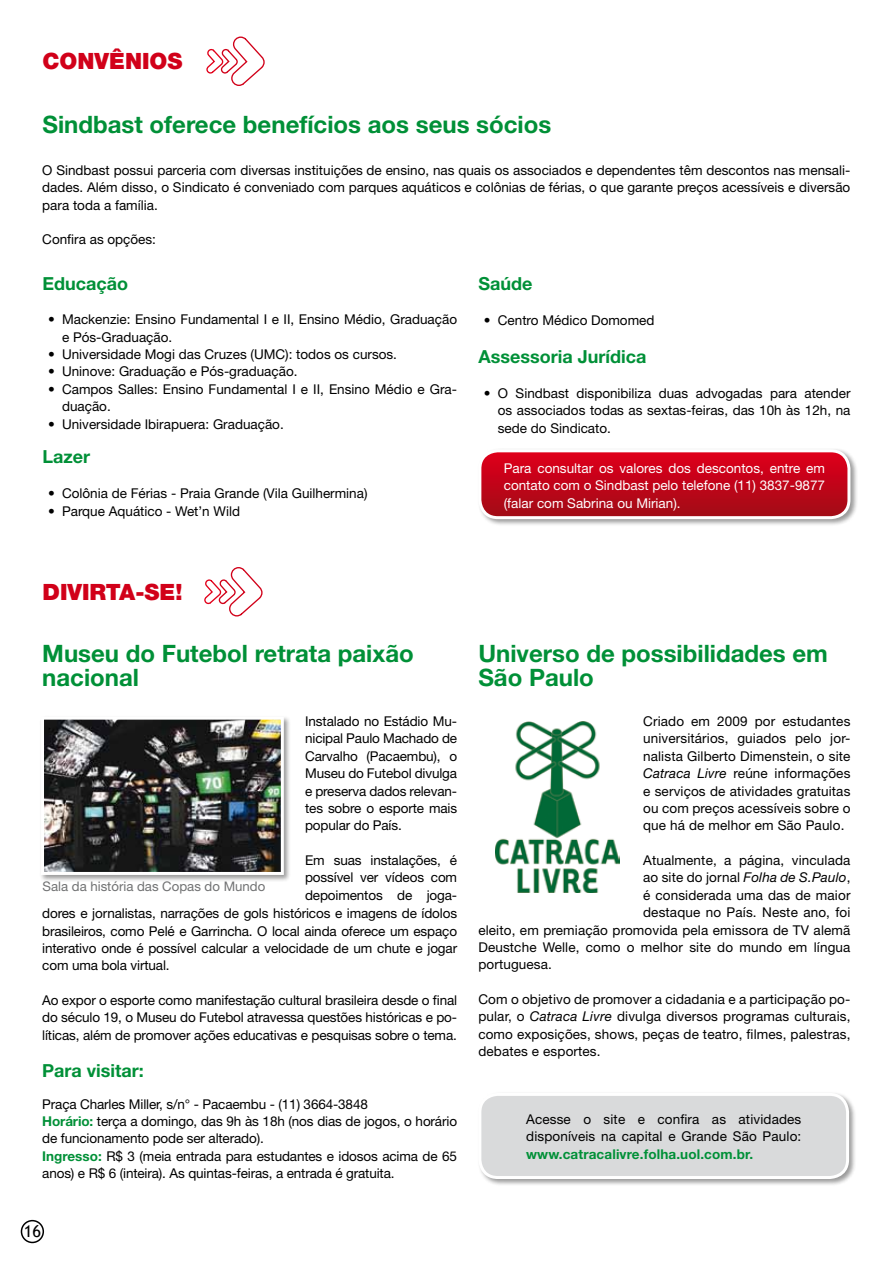
<style>
.page{position:relative;width:893px;height:1263px;background:#fff}
.page>*{position:absolute;margin:0;border:0;box-sizing:border-box;transform-origin:0 0}
.t1{font:700 24px/24px "Helvetica Neue LT Std";color:#009037}
.t2{font:900 22.5px "Helvetica Neue LT Std";color:#d10019}
.t3{font:700 18px "Helvetica Neue LT Std";color:#009037}
.t4{font:16.5px "Trebuchet MS";color:#000}
.t5{font:13.5px/17.4px "Helvetica Neue LT Std";color:#000;text-align:justify}
.t6{font:13.5px/17.4px "Helvetica Neue LT Std";color:#fff;text-align:justify}
.t7{font:700 13.5px "Helvetica Neue LT Std";letter-spacing:.01em;color:#009037}
.t8{font:13.2px "Helvetica Neue LT Std";color:#707172}
.s1{font-weight:700;color:#009037}
.s2{font-style:italic}
</style>
<div class="page">
<div style="left:21px;top:1220px;width:23px;height:23px;border:2px solid #000;border-radius:50%"></div>
<div style="left:477px;top:1091px;width:379px;height:95px;background:#000;opacity:.4"></div>
<div style="left:480px;top:1094px;width:368px;height:83px;background:#d9dadb;border-radius:18px"></div>
<div style="left:478px;top:1093px;width:371px;height:86px;border:3px solid #fff;border-radius:18px"></div>
<div style="left:477px;top:448px;width:381px;height:78px;background:#000;opacity:.4"></div>
<svg style="left:480px;top:451px;width:369px;height:67px;background:#c1061a"></svg>
<div style="left:478px;top:449px;width:372px;height:70px;border:3px solid #fff;border-radius:18px"></div>
<img style="left:495px;top:721px;width:125px;height:171px">
<div style="left:39px;top:715px;width:253px;height:167px;background:#000;opacity:.4"></div>
<img style="left:45px;top:721px;width:235px;height:150px">
<div style="left:41px;top:717px;width:243px;height:158px;border:3px solid #fff"></div>
<svg style="left:206px;top:36px;width:59px;height:50px"></svg>
<svg style="left:204px;top:567px;width:59px;height:50px"></svg>
<h2 class="t2" style="left:43px;top:48px;width:141px">CONVÊNIOS</h2>
<h1 class="t1" style="left:43px;top:112px;width:510px">Sindbast oferece benefícios aos seus sócios</h1>
<p class="t5" style="left:42px;top:161px;width:810px">O Sindbast possui parceria com diversas instituições de ensino, nas quais os associados e dependentes têm descontos nas mensali&shy;dades. Além disso, o Sindicato é conveniado com parques aquáticos e colônias de férias, o que garante preços acessíveis e diversão para toda a família.</p>
<p class="t5" style="left:42px;top:230px;width:115px">Confira as opções:</p>
<h3 class="t3" style="left:43px;top:272px;width:87px">Educação</h3>
<p class="t5" style="left:62px;top:311px;width:397px;text-indent:-14px">• Mackenzie: Ensino Fundamental I e II, Ensino Médio, Graduação e Pós-Graduação.</p>
<p class="t5" style="left:48px;top:345px;width:351px">• Universidade Mogi das Cruzes (UMC): todos os cursos.</p>
<p class="t5" style="left:48px;top:363px;width:251px">• Uninove: Graduação e Pós-graduação.</p>
<p class="t5" style="left:62px;top:380px;width:397px;text-indent:-14px">• Campos Salles: Ensino Fundamental I e II, Ensino Médio e Gra&shy;duação.</p>
<p class="t5" style="left:48px;top:415px;width:237px">• Universidade Ibirapuera: Graduação.</p>
<h3 class="t3" style="left:43px;top:446px;width:49px">Lazer</h3>
<p class="t5" style="left:48px;top:485px;width:321px">• Colônia de Férias - Praia Grande (Vila Guilhermina)</p>
<p class="t5" style="left:48px;top:502px;width:194px">• Parque Aquático - Wet’n Wild</p>
<h3 class="t3" style="left:478px;top:272px;width:56px">Saúde</h3>
<p class="t5" style="left:484px;top:311px;width:172px">• Centro Médico Domomed</p>
<h3 class="t3" style="left:478px;top:345px;width:169px">Assessoria Jurídica</h3>
<p class="t5" style="left:498px;top:384px;width:354px;text-indent:-14px">• O Sindbast disponibiliza duas advogadas para atender os associados todas as sextas-feiras, das 10h às 12h, na sede do Sindicato.</p>
<p class="t6" style="left:504px;top:459px;width:323px">Para consultar os valores dos descontos, entre em contato com o Sindbast pelo telefone (11) 3837-9877 (falar com Sabrina ou Mirian).</p>
<h2 class="t2" style="left:43px;top:579px;width:142px">DIVIRTA-SE!</h2>
<h1 class="t1" style="left:42px;top:641px;width:373px">Museu do Futebol retrata paixão nacional</h1>
<p class="t5" style="left:305px;top:712px;width:154px">Instalado no Estádio Mu&shy;nicipal Paulo Machado de Carvalho (Pacaembu), o Museu do Futebol divulga e preserva dados relevan&shy;tes sobre o esporte mais popular do País.</p>
<p class="t5" style="left:305px;top:851px;width:154px">Em suas instalações, é</p>
<p class="t5" style="left:305px;top:868px;width:154px">possível ver vídeos com</p>
<p class="t5" style="left:305px;top:886px;width:154px">depoimentos de joga-</p>
<p class="t5" style="left:42px;top:904px;width:416px">dores e jornalistas, narrações de gols históricos e imagens de ídolos</p>
<p class="t5" style="left:42px;top:922px;width:416px">brasileiros, como Pelé e Garrincha. O local ainda oferece um espaço</p>
<p class="t5" style="left:42px;top:939px;width:416px">interativo onde é possível calcular a velocidade de um chute e jogar</p>
<p class="t5" style="left:42px;top:957px;width:129px">com uma bola virtual.</p>
<p class="t5" style="left:42px;top:991px;width:416px">Ao expor o esporte como manifestação cultural brasileira desde o final do século 19, o Museu do Futebol atravessa questões históricas e po&shy;líticas, além de promover ações educativas e pesquisas sobre o tema.</p>
<h3 class="t3" style="left:42px;top:1059px;width:103px">Para visitar:</h3>
<p class="t5" style="left:42px;top:1095px;width:416px;text-align:left">Praça Charles Miller, s/n° - Pacaembu - (11) 3664-3848<br><span class="s1">Horário:</span> terça a domingo, das 9h às 18h (nos dias de jogos, o horário de funcionamento pode ser alterado).<br><span class="s1">Ingresso:</span> R$ 3 (meia entrada para estudantes e idosos acima de 65 anos) e R$ 6 (inteira). As quintas-feiras, a entrada é gratuita.</p>
<p class="t8" style="left:43px;top:879px;width:224px">Sala da história das Copas do Mundo</p>
<p class="t4" style="left:24px;top:1221px;width:19px">16</p>
<h1 class="t1" style="left:478px;top:641px;width:351px">Universo de possibilidades em<br>São Paulo</h1>
<p class="t5" style="left:643px;top:712px;width:209px">Criado em 2009 por estudantes universitários, guiados pelo jor&shy;nalista Gilberto Dimenstein, o site <span class="s2">Catraca Livre</span> reúne informações e serviços de atividades gratuitas ou com preços acessíveis sobre o que há de melhor em São Paulo.</p>
<p class="t5" style="left:643px;top:851px;width:209px">Atualmente, a página, vinculada</p>
<p class="t5" style="left:643px;top:868px;width:209px">ao site do jornal <span class="s2">Folha de S.Paulo</span>,</p>
<p class="t5" style="left:643px;top:886px;width:209px">é considerada uma das de maior</p>
<p class="t5" style="left:643px;top:903px;width:209px">destaque no País. Neste ano, foi</p>
<p class="t5" style="left:478px;top:921px;width:374px">eleito, em premiação promovida pela emissora de TV alemã</p>
<p class="t5" style="left:478px;top:938px;width:374px">Deustche Welle, como o melhor site do mundo em língua</p>
<p class="t5" style="left:478px;top:956px;width:75px">portuguesa.</p>
<p class="t5" style="left:478px;top:990px;width:374px">Com o objetivo de promover a cidadania e a participação po&shy;pular, o <span class="s2">Catraca Livre</span> divulga diversos programas culturais, como exposições, shows, peças de teatro, filmes, palestras, debates e esportes.</p>
<p class="t5" style="left:526px;top:1110px;width:277px">Acesse o site e confira as atividades disponíveis na capital e Grande São Paulo:</p>
<p class="t7" style="left:526px;top:1146px;width:228px">www.catracalivre.folha.uol.com.br.</p>
</div>
